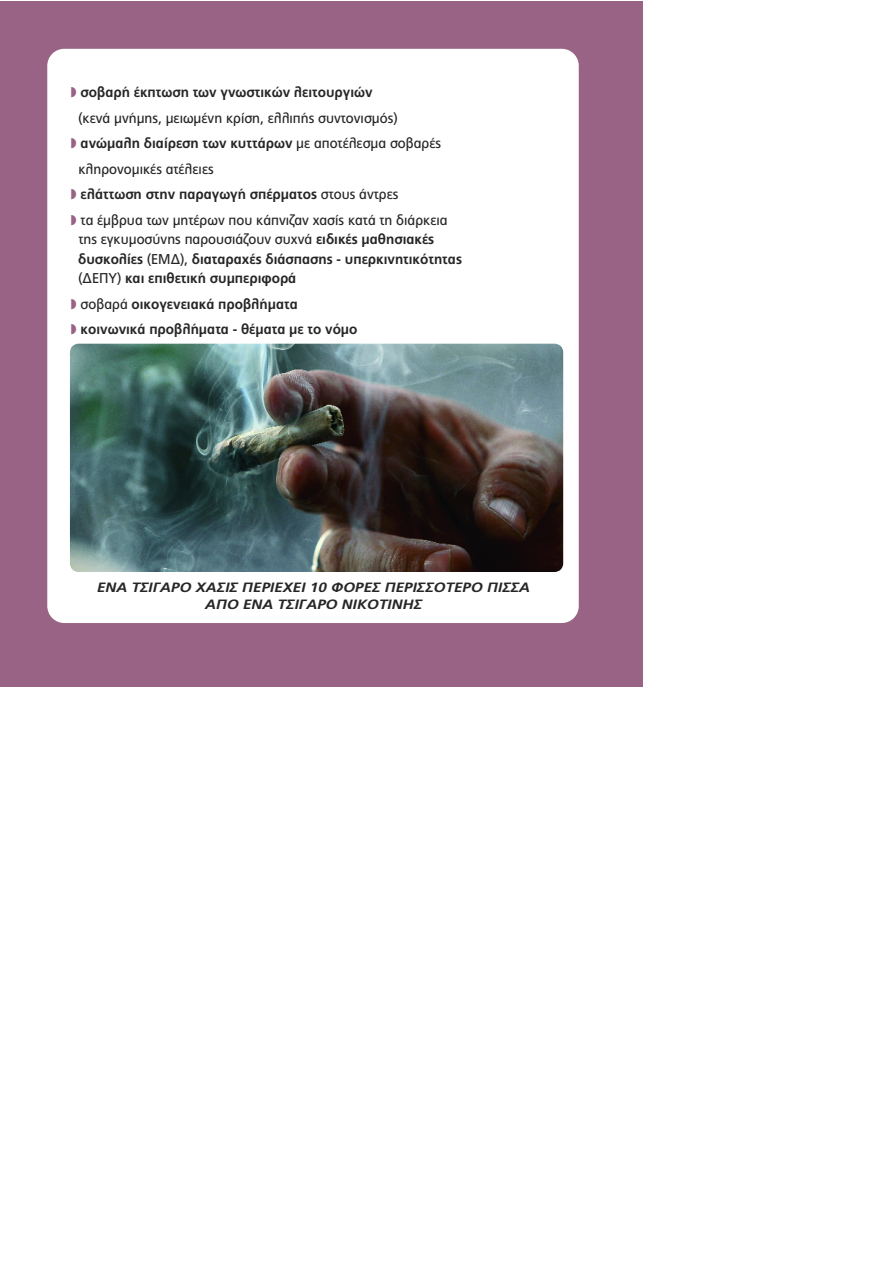
<style>
.page{position:relative;width:891px;height:1262px;background:#fff}
.page>*{position:absolute;margin:0;border:0;box-sizing:border-box;transform-origin:0 0}
.t1{font:700 14.25px/19.5px "PF Catalog";color:#272627;scale:.95 1}
.t2{font:14.25px "PF Catalog";color:#272627;scale:.95 1}
.t3{font:italic 700 13.5px/16.5px "PF Catalog";color:#272627;text-align:center;scale:1.15 1}
.s1{color:#986384}
.s2{font-weight:400}
</style>
<div class="page">
<div style="left:0;top:1px;width:643px;height:686px;background:#986384"></div>
<div style="left:47px;top:49px;width:532px;height:574px;background:#fff"></div>
<img style="left:70px;top:344px;width:493px;height:228px">
<p class="t1" style="left:71px;top:84px;width:319px"><span class="s1">◗</span> σοβαρή έκπτωση των γνωστικών λειτουργιών</p>
<p class="t2" style="left:78px;top:112px;width:337px">(κενά µνήµης, µειωµένη κρίση, ελλιπής συντονισµός)</p>
<p class="t1" style="left:71px;top:135px;width:391px"><span class="s1">◗</span> ανώµαλη διαίρεση των κυττάρων <span class="s2">µε αποτέλεσµα σοβαρές</span></p>
<p class="t2" style="left:78px;top:163px;width:144px">κληρονοµικές ατέλειες</p>
<p class="t1" style="left:71px;top:186px;width:346px"><span class="s1">◗</span> ελάττωση στην παραγωγή σπέρµατος <span class="s2">στους άντρες</span></p>
<p class="t2" style="left:71px;top:214px;width:398px"><span class="s1">◗</span> τα έµβρυα των µητέρων που κάπνιζαν χασίς κατά τη διάρκεια</p>
<p class="t1" style="left:78px;top:231px;width:406px"><span class="s2">της εγκυµοσύνης παρουσιάζουν συχνά</span> ειδικές µαθησιακές δυσκολίες <span class="s2">(ΕΜΔ),</span> διαταραχές διάσπασης - υπερκινητικότητας <span class="s2">(ΔΕΠΥ)</span> και επιθετική συµπεριφορά</p>
<p class="t1" style="left:71px;top:292px;width:303px;line-height:25.5px"><span class="s1">◗</span> <span class="s2">σοβαρά</span> οικογενειακά προβλήµατα<br><span class="s1">◗</span> κοινωνικά προβλήµατα - θέµατα µε το νόµο</p>
<p class="t3" style="left:97px;top:580px;width:378px">ΕΝΑ ΤΣΙΓΑΡΟ ΧΑΣΙΣ ΠΕΡΙΕΧΕΙ 10 ΦΟΡΕΣ ΠΕΡΙΣΣΟΤΕΡΟ ΠΙΣΣΑ<br>ΑΠΟ ΕΝΑ ΤΣΙΓΑΡΟ ΝΙΚΟΤΙΝΗΣ</p>
</div>
